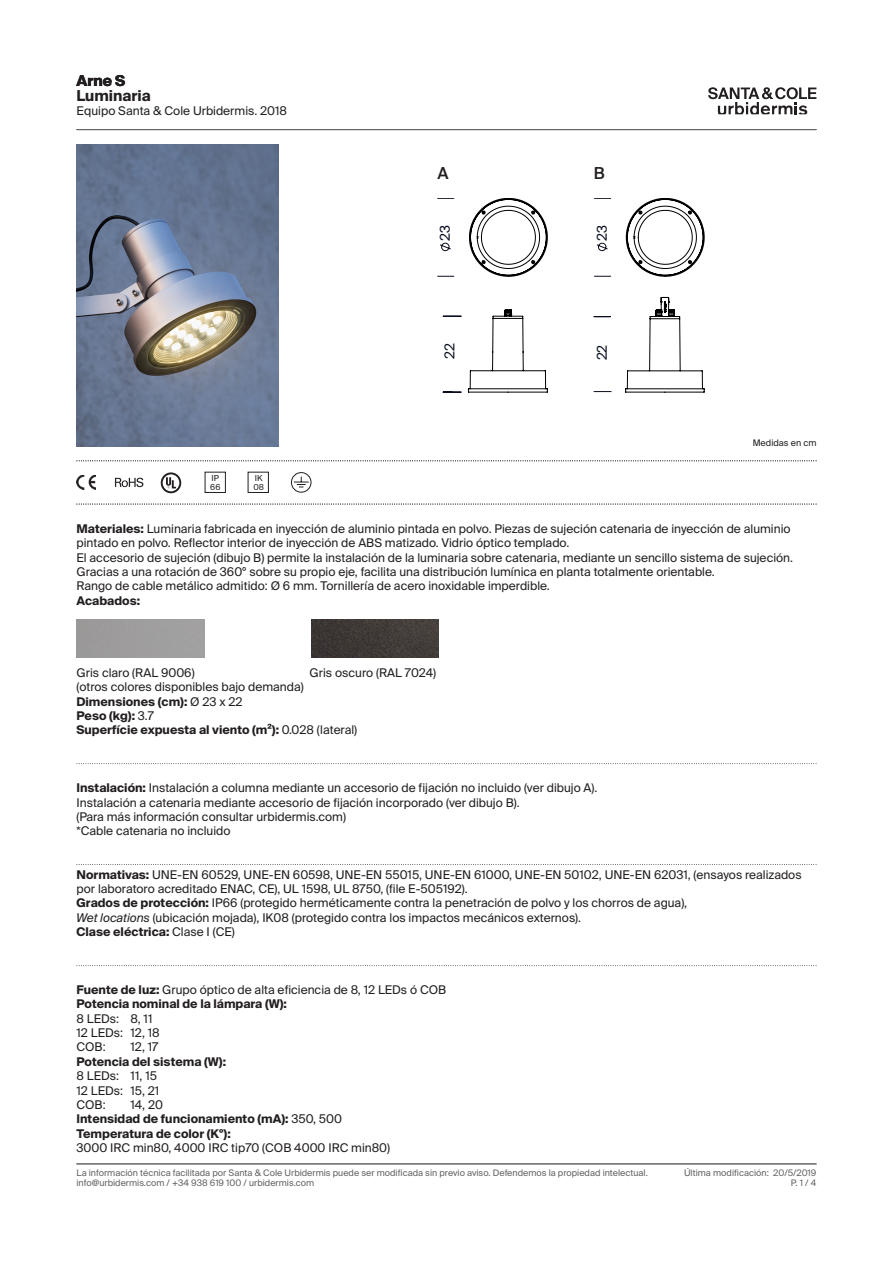
<style>
.page{position:relative;width:893px;height:1263px;background:#fff}
.page>*{position:absolute;margin:0;border:0;box-sizing:border-box;transform-origin:0 0}
.t1{font:500 16.5px "Suisse Intl";color:#231f20}
.t2{font:700 15px/14.4px "Suisse Intl";color:#231f20}
.t3{font:13.5px "Suisse Intl";color:#090d20}
.t4{font:12px/14.4px "Suisse Intl";color:#231f20}
.t5{font:700 12px "Suisse Intl";color:#231f20}
.t6{font:9px "Suisse Intl";color:#636366}
.t7{font:9px "Suisse Intl";color:#231f20}
.t8{font:8.25px "Suisse Intl";color:#231f20}
.s1{font-weight:700}
.s2{font-weight:400}
.s3{font-style:italic}
</style>
<div class="page">
<svg style="left:708px;top:87px;width:108px;height:27px"></svg>
<img style="left:77px;top:144px;width:201px;height:302px">
<img style="left:76px;top:475px;width:20px;height:14px">
<svg style="left:115px;top:478px;width:28px;height:9px"></svg>
<div style="left:291px;top:472px;width:20px;height:20px;border:1px solid #231f20;border-radius:50%"></div>
<svg style="left:294px;top:477px;width:15px;height:10px"></svg>
<svg style="left:161px;top:472px;width:20px;height:21px"></svg>
<svg style="left:594px;top:391px;width:17px;height:1px"></svg>
<svg style="left:594px;top:316px;width:16px;height:1px"></svg>
<svg style="left:625px;top:297px;width:79px;height:95px"></svg>
<svg style="left:594px;top:198px;width:17px;height:1px"></svg>
<svg style="left:594px;top:276px;width:17px;height:1px"></svg>
<svg style="left:626px;top:198px;width:78px;height:79px"></svg>
<svg style="left:596px;top:243px;width:12px;height:8px"></svg>
<svg style="left:443px;top:316px;width:18px;height:1px"></svg>
<svg style="left:443px;top:392px;width:18px;height:1px"></svg>
<svg style="left:468px;top:309px;width:79px;height:83px"></svg>
<svg style="left:438px;top:198px;width:16px;height:1px"></svg>
<svg style="left:438px;top:276px;width:16px;height:1px"></svg>
<svg style="left:469px;top:198px;width:78px;height:79px"></svg>
<svg style="left:440px;top:243px;width:11px;height:8px"></svg>
<hr style="left:77px;top:129px;width:739px;height:1px;background:#636366">
<hr style="left:77px;top:1163px;width:739px;height:1px;background:#636366">
<svg style="left:77px;top:460px;width:740px;height:1px"></svg>
<svg style="left:77px;top:504px;width:740px;height:1px"></svg>
<svg style="left:77px;top:965px;width:740px;height:1px"></svg>
<img style="left:311px;top:619px;width:128px;height:38px">
<svg style="left:77px;top:864px;width:740px;height:1px"></svg>
<svg style="left:77px;top:763px;width:740px;height:1px"></svg>
<p class="t2" style="left:77px;top:74px;width:76px">Arne S<br>Luminaria</p>
<p class="t4" style="left:77px;top:104px;width:212px">Equipo Santa &amp; Cole Urbidermis. 2018</p>
<p class="t8" style="left:212px;top:473px;width:9px">IP</p>
<p class="t8" style="left:210px;top:482px;width:12px">66</p>
<p class="t8" style="left:255px;top:473px;width:9px">IK</p>
<p class="t8" style="left:253px;top:482px;width:12px">08</p>
<p class="t1" style="left:437px;top:164px;width:13px">A</p>
<p class="t1" style="left:594px;top:164px;width:13px">B</p>
<p class="t3" style="left:437px;top:241px;width:17px;rotate:-90deg">23</p>
<p class="t3" style="left:442px;top:359px;width:17px;rotate:-90deg">22</p>
<p class="t3" style="left:594px;top:241px;width:17px;rotate:-90deg">23</p>
<p class="t3" style="left:594px;top:360px;width:17px;rotate:-90deg">22</p>
<p class="t7" style="left:753px;top:438px;width:65px">Medidas en cm</p>
<p class="t4" style="left:77px;top:521px;width:715px"><span class="s1">Materiales:</span> Luminaria fabricada en inyección de aluminio pintada en polvo. Piezas de sujeción catenaria de inyección de aluminio pintado en polvo. Reflector interior de inyección de ABS matizado. Vidrio óptico templado.</p>
<p class="t4" style="left:77px;top:550px;width:718px">El accesorio de sujeción (dibujo B) permite la instalación de la luminaria sobre catenaria, mediante un sencillo sistema de sujeción.</p>
<p class="t4" style="left:77px;top:565px;width:640px">Gracias a una rotación de 360º sobre su propio eje, facilita una distribución lumínica en planta totalmente orientable.</p>
<p class="t4" style="left:77px;top:579px;width:475px">Rango de cable metálico admitido: Ø 6 mm. Tornillería de acero inoxidable imperdible.</p>
<p class="t5" style="left:77px;top:594px;width:65px">Acabados:</p>
<p class="t4" style="left:77px;top:665px;width:120px">Gris claro (RAL 9006)</p>
<p class="t4" style="left:310px;top:665px;width:128px">Gris oscuro (RAL 7024)</p>
<p class="t4" style="left:77px;top:680px;width:229px">(otros colores disponibles bajo demanda)</p>
<p class="t5" style="left:77px;top:694px;width:168px">Dimensiones (cm): <span class="s2">Ø 23 x 22</span></p>
<p class="t5" style="left:77px;top:709px;width:79px">Peso (kg): <span class="s2">3.7</span></p>
<p class="t5" style="left:77px;top:723px;width:282px">Superfície expuesta al viento (m²): <span class="s2">0.028 (lateral)</span></p>
<p class="t4" style="left:77px;top:781px;width:522px"><span class="s1">Instalación:</span> Instalación a columna mediante un accesorio de fijación no incluido (ver dibujo A).</p>
<p class="t4" style="left:77px;top:795px;width:445px">Instalación a catenaria mediante accesorio de fijación incorporado (ver dibujo B).</p>
<p class="t4" style="left:77px;top:809px;width:271px">(Para más información consultar urbidermis.com)</p>
<p class="t4" style="left:77px;top:824px;width:156px">*Cable catenaria no incluido</p>
<p class="t4" style="left:77px;top:867px;width:727px"><span class="s1">Normativas:</span> UNE-EN 60529, UNE-EN 60598, UNE-EN 55015, UNE-EN 61000, UNE-EN 50102, UNE-EN 62031, (ensayos realizados por laboratoro acreditado ENAC, CE), UL 1598, UL 8750, (file E-505192).</p>
<p class="t4" style="left:77px;top:896px;width:612px"><span class="s1">Grados de protección:</span> IP66 (protegido herméticamente contra la penetración de polvo y los chorros de agua),</p>
<p class="t4" style="left:77px;top:910px;width:506px"><span class="s3">Wet locations</span> (ubicación mojada), IK08 (protegido contra los impactos mecánicos externos).</p>
<p class="t5" style="left:77px;top:925px;width:160px">Clase eléctrica: <span class="s2">Clase I (CE)</span></p>
<p class="t4" style="left:77px;top:982px;width:371px"><span class="s1">Fuente de luz:</span> Grupo óptico de alta eficiencia de 8, 12 LEDs ó COB</p>
<p class="t5" style="left:77px;top:997px;width:212px">Potencia nominal de la lámpara (W):</p>
<p class="t4" style="left:77px;top:1011px;width:78px">8 LEDs: 8, 11</p>
<p class="t4" style="left:77px;top:1025px;width:85px">12 LEDs: 12, 18</p>
<p class="t4" style="left:77px;top:1040px;width:31px">COB:</p>
<p class="t4" style="left:131px;top:1040px;width:29px">12, 17</p>
<p class="t5" style="left:77px;top:1054px;width:151px">Potencia del sistema (W):</p>
<p class="t4" style="left:77px;top:1069px;width:82px">8 LEDs: 11, 15</p>
<p class="t4" style="left:77px;top:1083px;width:84px">12 LEDs: 15, 21</p>
<p class="t4" style="left:77px;top:1097px;width:31px">COB:</p>
<p class="t4" style="left:131px;top:1097px;width:34px">14, 20</p>
<p class="t5" style="left:77px;top:1112px;width:267px">Intensidad de funcionamiento (mA): <span class="s2">350, 500</span></p>
<p class="t5" style="left:77px;top:1126px;width:156px">Temperatura de color (Kº):</p>
<p class="t4" style="left:77px;top:1141px;width:315px">3000 IRC min80, 4000 IRC tip70 (COB 4000 IRC min80)</p>
<p class="t6" style="left:77px;top:1167px;width:573px">La información técnica facilitada por Santa &amp; Cole Urbidermis puede ser modificada sin previo aviso. Defendemos la propiedad intelectual.</p>
<p class="t6" style="left:684px;top:1167px;width:134px">Última modificación: 20/5/2019</p>
<p class="t6" style="left:77px;top:1178px;width:239px">info@urbidermis.com / +34 938 619 100 / urbidermis.com</p>
<p class="t6" style="left:791px;top:1178px;width:27px">P. 1 / 4</p>
</div>
